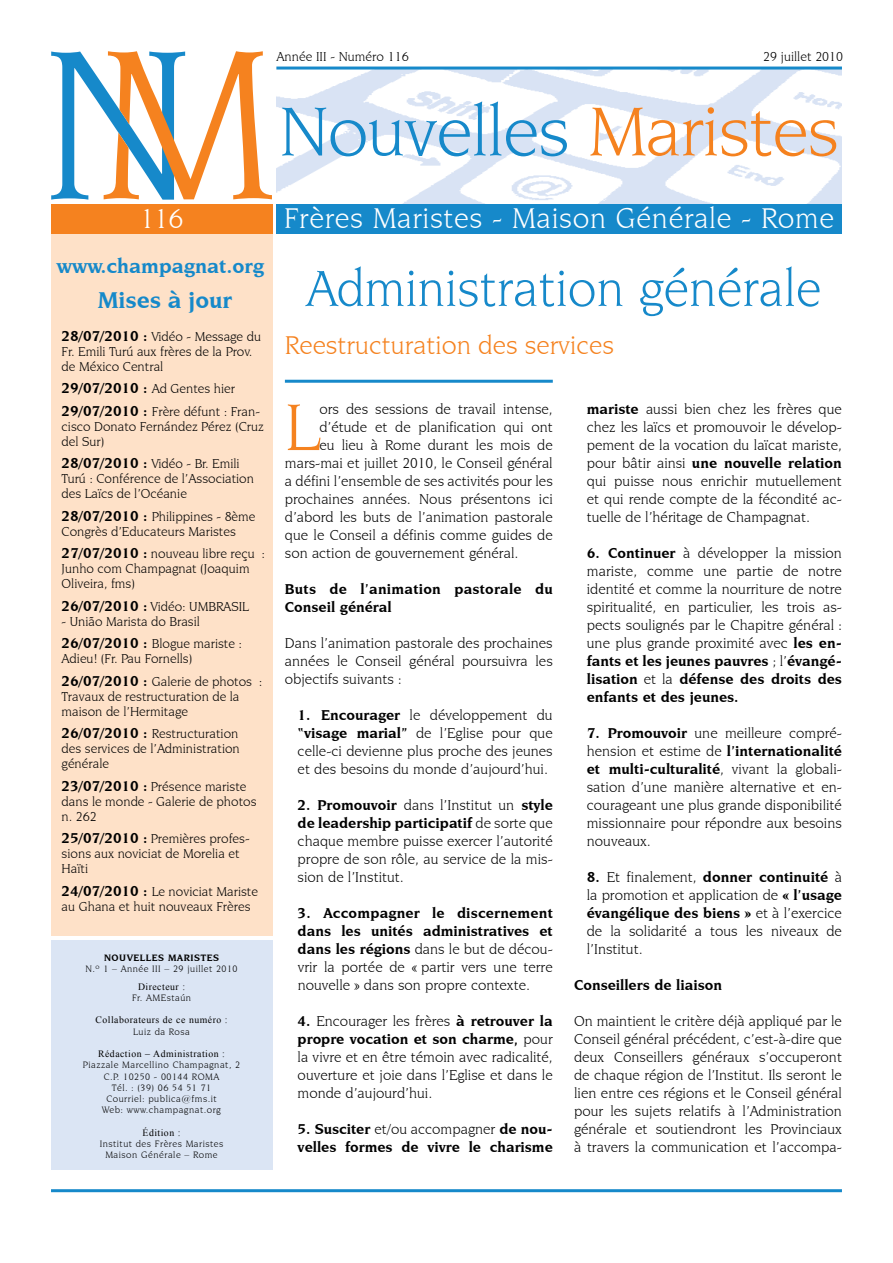
<style>
.page{position:relative;width:893px;height:1263px;background:#fff}
.page>*{position:absolute;margin:0;border:0;box-sizing:border-box;transform-origin:0 0}
.t1{font:73.5px "Novarese IT Cby BT";letter-spacing:-.015em;color:#1689ca}
.t2{font:70.05px "Novarese IT Cby BT";color:#f5821f}
.t3{font:54px "Novarese IT Cby BT";color:#1689ca;scale:.96 1}
.t4{font:30px "Novarese IT Cby BT";letter-spacing:.02em;color:#fff}
.t5{font:28.5px "Novarese IT Cby BT";color:#fff}
.t6{font:27px "Novarese IT Cby BT";color:#f5821f}
.t7{font:700 24px "Novarese IT Cby BT";color:#1689ca}
.t8{font:700 21px "Novarese IT Cby BT";color:#1689ca}
.t9{font:15px/18px "Novarese IT Cby BT";color:#000;text-align:justify}
.t10{font:700 15px/18px "Novarese IT Cby BT";color:#000}
.t11{font:13.5px/15px "Novarese IT Cby BT";color:#000}
.t12{font:9.75px/11.2px "Novarese IT Cby BT";letter-spacing:.05em;color:#000;text-align:center}
.t13{font:9.75px "Times New Roman";letter-spacing:.05em;color:#000}
.t14{font:700 9.75px "Novarese IT Cby BT";letter-spacing:.05em;color:#000}
.s1{color:#f5821f}
.s2{font-weight:700;font-size:15px}
.s3{font-weight:700}
.s4{font-weight:400}
</style>
<div class="page">
<img style="left:276px;top:70px;width:566px;height:134px">
<hr style="left:276px;top:67px;width:566px;height:3px;background:#1689ca">
<div style="left:276px;top:204px;width:566px;height:30px;background:#1689ca"></div>
<svg style="left:51px;top:51px;width:221px;height:149px"></svg>
<hr style="left:51px;top:1189px;width:791px;height:3px;background:#1689ca">
<div style="left:51px;top:234px;width:221px;height:701px;background:#fee1c8"></div>
<div style="left:51px;top:940px;width:221px;height:229px;background:#dbe5f4"></div>
<div style="left:51px;top:204px;width:221px;height:30px;background:#f5821f"></div>
<hr style="left:285px;top:380px;width:268px;height:3px;background:#1689ca">
<p class="t11" style="left:276px;top:49px;width:134px">Année III - Numéro 116</p>
<p class="t11" style="left:763px;top:49px;width:81px">29 juillet 2010</p>
<h1 class="t1" style="left:279px;top:88px;width:561px">Nouvelles <span class="s1">Maristes</span></h1>
<h3 class="t5" style="left:140px;top:202px;width:45px">116</h3>
<h3 class="t8" style="left:57px;top:253px;width:209px">www.champagnat.org</h3>
<h3 class="t7" style="left:98px;top:285px;width:136px">Mises à jour</h3>
<p class="t11" style="left:62px;top:328px;width:201px"><span class="s2">28/07/2010 :</span> Vidéo - Message du<br>Fr. Emili Turú aux frères de la Prov. de México Central</p>
<p class="t11" style="left:62px;top:377px;width:200px;line-height:22.5px"><span class="s2">29/07/2010 :</span> Ad Gentes hier<br><span class="s2">29/07/2010 :</span> Frère défunt : Fran-</p>
<p class="t11" style="left:62px;top:418px;width:204px">cisco Donato Fernández Pérez (Cruz del Sur)</p>
<p class="t11" style="left:62px;top:456px;width:194px"><span class="s2">28/07/2010 :</span> Vidéo - Br. Emili<br>Turú : Conférence de l’Association des Laïcs de l’Océanie</p>
<p class="t11" style="left:62px;top:508px;width:195px"><span class="s2">28/07/2010 :</span> Philippines - 8ème<br>Congrès d’Educateurs Maristes</p>
<p class="t11" style="left:62px;top:546px;width:205px"><span class="s2">27/07/2010 :</span> nouveau libre reçu :<br>Junho com Champagnat (Joaquim<br>Oliveira, fms)</p>
<p class="t11" style="left:62px;top:598px;width:189px"><span class="s2">26/07/2010 :</span> Vidéo: UMBRASIL</p>
<p class="t11" style="left:62px;top:610px;width:182px;line-height:22.5px">- União Marista do Brasil<br><span class="s2">26/07/2010 :</span> Blogue mariste :</p>
<p class="t11" style="left:62px;top:647px;width:202px;line-height:22.5px">Adieu! (Fr. Pau Fornells)<br><span class="s2">26/07/2010 :</span> Galerie de photos :</p>
<p class="t11" style="left:62px;top:688px;width:179px">Travaux de restructuration de la maison de l’Hermitage</p>
<p class="t11" style="left:62px;top:726px;width:180px;text-align:justify"><span class="s2">26/07/2010 :</span> Restructuration des services de l’Administration générale</p>
<p class="t11" style="left:62px;top:778px;width:196px"><span class="s2">23/07/2010 :</span> Présence mariste dans le monde - Galerie de photos n. 262</p>
<p class="t11" style="left:62px;top:831px;width:189px"><span class="s2">25/07/2010 :</span> Premières profes&shy;sions aux noviciat de Morelia et<br>Haïti</p>
<p class="t11" style="left:62px;top:883px;width:198px"><span class="s2">24/07/2010 :</span> Le noviciat Mariste au Ghana et huit nouveaux Frères</p>
<p class="t14" style="left:104px;top:952px;width:110px">Nouvelles MARISTES</p>
<p class="t12" style="left:85px;top:963px;width:154px">N.º 1 – Année III – 29 juillet 2010</p>
<p class="t13" style="left:138px;top:980px;width:49px">Directeur :</p>
<p class="t12" style="left:132px;top:992px;width:61px">Fr. AMEstaún</p>
<p class="t13" style="left:96px;top:1013px;width:134px">Collaborateurs de ce numéro :</p>
<p class="t12" style="left:133px;top:1025px;width:58px">Luiz da Rosa</p>
<p class="t13" style="left:98px;top:1047px;width:128px">Rédaction – Administration :</p>
<p class="t12" style="left:83px;top:1059px;width:159px">Piazzale Marcellino Champagnat, 2<br>C.P. 10250 - 00144 ROMA<br>Tél. : (39) 06 54 51 71<br>Courriel: publica@fms.it<br>Web: www.champagnat.org</p>
<p class="t13" style="left:143px;top:1126px;width:40px">Édition :</p>
<p class="t12" style="left:100px;top:1138px;width:125px">Institut des Frères Maristes<br>Maison Générale – Rome</p>
<h3 class="t4" style="left:284px;top:201px;width:551px">Frères Maristes - Maison Générale - Rome</h3>
<h3 class="t3" style="left:306px;top:256px;width:538px">Administration générale</h3>
<h3 class="t6" style="left:285px;top:329px;width:331px">Reestructuration des services</h3>
<h2 class="t2" style="left:285px;top:386px;width:36px">L</h2>
<p class="t9" style="left:319px;top:400px;width:235px">ors des sessions de travail intense,</p>
<p class="t9" style="left:319px;top:418px;width:235px">d’étude et de planification qui ont</p>
<p class="t9" style="left:319px;top:436px;width:235px">eu lieu à Rome durant les mois de</p>
<p class="t9" style="left:285px;top:454px;width:269px">mars-mai et juillet 2010, le Conseil général</p>
<p class="t9" style="left:285px;top:472px;width:269px">a défini l’ensemble de ses activités pour les</p>
<p class="t9" style="left:285px;top:490px;width:269px">prochaines années. Nous présentons ici</p>
<p class="t9" style="left:285px;top:508px;width:269px">d’abord les buts de l’animation pastorale</p>
<p class="t9" style="left:285px;top:526px;width:269px">que le Conseil a définis comme guides de</p>
<p class="t9" style="left:285px;top:544px;width:235px">son action de gouvernement général.</p>
<p class="t10" style="left:285px;top:580px;width:269px">Buts de l’animation pastorale du<br>Conseil général</p>
<p class="t9" style="left:285px;top:634px;width:269px">Dans l’animation pastorale des prochaines années le Conseil général poursuivra les objectifs suivants :</p>
<p class="t9" style="left:298px;top:706px;width:257px"><span class="s3">1. Encourager</span> le développement du <span class="s3">“visage marial”</span> de l’Eglise pour que celle-ci devienne plus proche des jeunes et des besoins du monde d’aujourd’hui.</p>
<p class="t9" style="left:298px;top:796px;width:257px"><span class="s3">2. Promouvoir</span> dans l’Institut un <span class="s3">style de leadership participatif</span> de sorte que chaque membre puisse exercer l’autorité propre de son rôle, au service de la mis&shy;sion de l’Institut.</p>
<p class="t9" style="left:298px;top:904px;width:257px"><span class="s3">3. Accompagner le discernement dans les unités administratives et dans les régions</span> dans le but de décou&shy;vrir la portée de « partir vers une terre nouvelle » dans son propre contexte.</p>
<p class="t9" style="left:298px;top:1012px;width:257px"><span class="s3">4.</span> Encourager les frères <span class="s3">à retrouver la propre vocation et son charme,</span> pour la vivre et en être témoin avec radicalité, ouverture et joie dans l’Eglise et dans le monde d’aujourd’hui.</p>
<p class="t10" style="left:298px;top:1120px;width:257px">5. Susciter <span class="s4">et/ou accompagner</span> de nou&shy;velles formes de vivre le charisme</p>
<p class="t9" style="left:587px;top:400px;width:257px"><span class="s3">mariste</span> aussi bien chez les frères que chez les laïcs et promouvoir le dévelop&shy;pement de la vocation du laïcat mariste, pour bâtir ainsi <span class="s3">une nouvelle relation </span>qui puisse nous enrichir mutuellement et qui rende compte de la fécondité ac&shy;tuelle de l’héritage de Champagnat.</p>
<p class="t9" style="left:587px;top:544px;width:257px"><span class="s3">6. Continuer</span> à développer la mission mariste, comme une partie de notre identité et comme la nourriture de notre spiritualité, en particulier, les trois as&shy;pects soulignés par le Chapitre général : une plus grande proximité avec <span class="s3">les en&shy;fants et les jeunes pauvres</span> ; l’<span class="s3">évangé&shy;lisation</span> et la <span class="s3">défense des droits des enfants et des jeunes.</span></p>
<p class="t9" style="left:587px;top:724px;width:257px"><span class="s3">7. Promouvoir</span> une meilleure compré&shy;hension et estime de <span class="s3">l’internationalité et multi-culturalité</span>, vivant la globali&shy;sation d’une manière alternative et en&shy;courageant une plus grande disponibilité missionnaire pour répondre aux besoins nouveaux.</p>
<p class="t9" style="left:587px;top:868px;width:257px"><span class="s3">8.</span> Et finalement, <span class="s3">donner continuité</span> à la promotion et application de <span class="s3">« l’usage évangélique des biens »</span> et à l’exercice de la solidarité a tous les niveaux de l’Institut.</p>
<p class="t10" style="left:574px;top:976px;width:150px">Conseillers de liaison</p>
<p class="t9" style="left:574px;top:1012px;width:269px">On maintient le critère déjà appliqué par le Conseil général précédent, c’est-à-dire que deux Conseillers généraux s’occuperont de chaque région de l’Institut. Ils seront le lien entre ces régions et le Conseil général pour les sujets relatifs à l’Administration générale et soutiendront les Provinciaux à travers la communication et l’accompa-</p>
</div>
